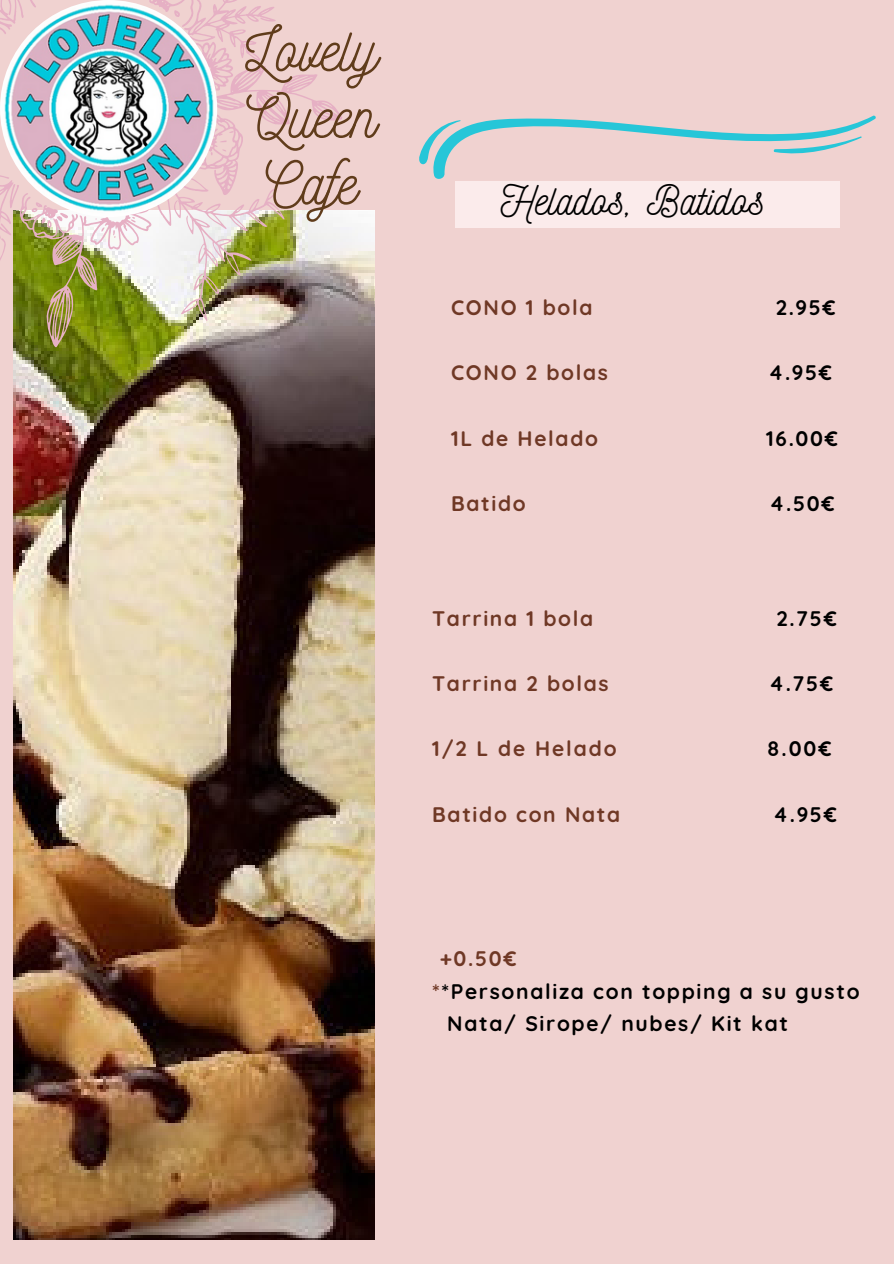
<style>
.page{position:relative;width:894px;height:1264px;background:#fff}
.page>*{position:absolute;margin:0;border:0;box-sizing:border-box;transform-origin:0 0}
.t1{font:60.9px/66.6px "Nickainley";color:#603c1b;text-align:center}
.t2{font:42px "Nickainley";color:#000}
.t3{font:700 21px "Quicksand";letter-spacing:.08em;color:#000}
.t4{font:700 21px "Quicksand";letter-spacing:.08em;color:#6f3825}
.s1{color:#6f3825}
</style>
<div class="page">
<div style="left:0;top:0;width:893px;height:1263px;background:#f0d2d0"></div>
<div style="left:455px;top:181px;width:384px;height:46px;background:#fbebeb"></div>
<svg style="left:419px;top:115px;width:457px;height:64px"></svg>
<img style="left:13px;top:416px;width:361px;height:823px">
<img style="left:0;top:0;width:375px;height:416px">
<img style="left:0;top:0;width:217px;height:217px;border-radius:50%">
<p class="t1" style="left:245px;top:14px;width:134px">Lovely<br>Queen<br>Cafe</p>
<p class="t2" style="left:501px;top:173px;width:265px">Helados, Batidos</p>
<h1 class="t4" style="left:451px;top:294px;width:143px">CONO 1 bola</h1>
<h1 class="t3" style="left:775px;top:294px;width:62px">2.95€</h1>
<p class="t4" style="left:451px;top:359px;width:158px">CONO 2 bolas</p>
<p class="t3" style="left:768px;top:359px;width:65px">4.95€</p>
<h2 class="t4" style="left:451px;top:424px;width:148px">1L de Helado</h2>
<h2 class="t3" style="left:766px;top:424px;width:73px">16.00€</h2>
<p class="t4" style="left:451px;top:490px;width:76px">Batido</p>
<p class="t3" style="left:769px;top:490px;width:67px">4.50€</p>
<p class="t4" style="left:432px;top:604px;width:162px">Tarrina 1 bola</p>
<p class="t3" style="left:776px;top:604px;width:62px">2.75€</p>
<p class="t4" style="left:432px;top:670px;width:178px">Tarrina 2 bolas</p>
<p class="t3" style="left:768px;top:670px;width:66px">4.75€</p>
<p class="t4" style="left:432px;top:735px;width:186px">1/2 L de Helado</p>
<p class="t3" style="left:767px;top:735px;width:66px">8.00€</p>
<p class="t4" style="left:432px;top:800px;width:189px">Batido con Nata</p>
<p class="t3" style="left:773px;top:800px;width:65px">4.95€</p>
<p class="t4" style="left:439px;top:945px;width:78px">+0.50€</p>
<p class="t3" style="left:432px;top:977px;width:429px"><span class="s1">*</span>*Personaliza con topping a su gusto</p>
<p class="t3" style="left:447px;top:1010px;width:342px">Nata/ Sirope/ nubes/ Kit kat</p>
</div>
